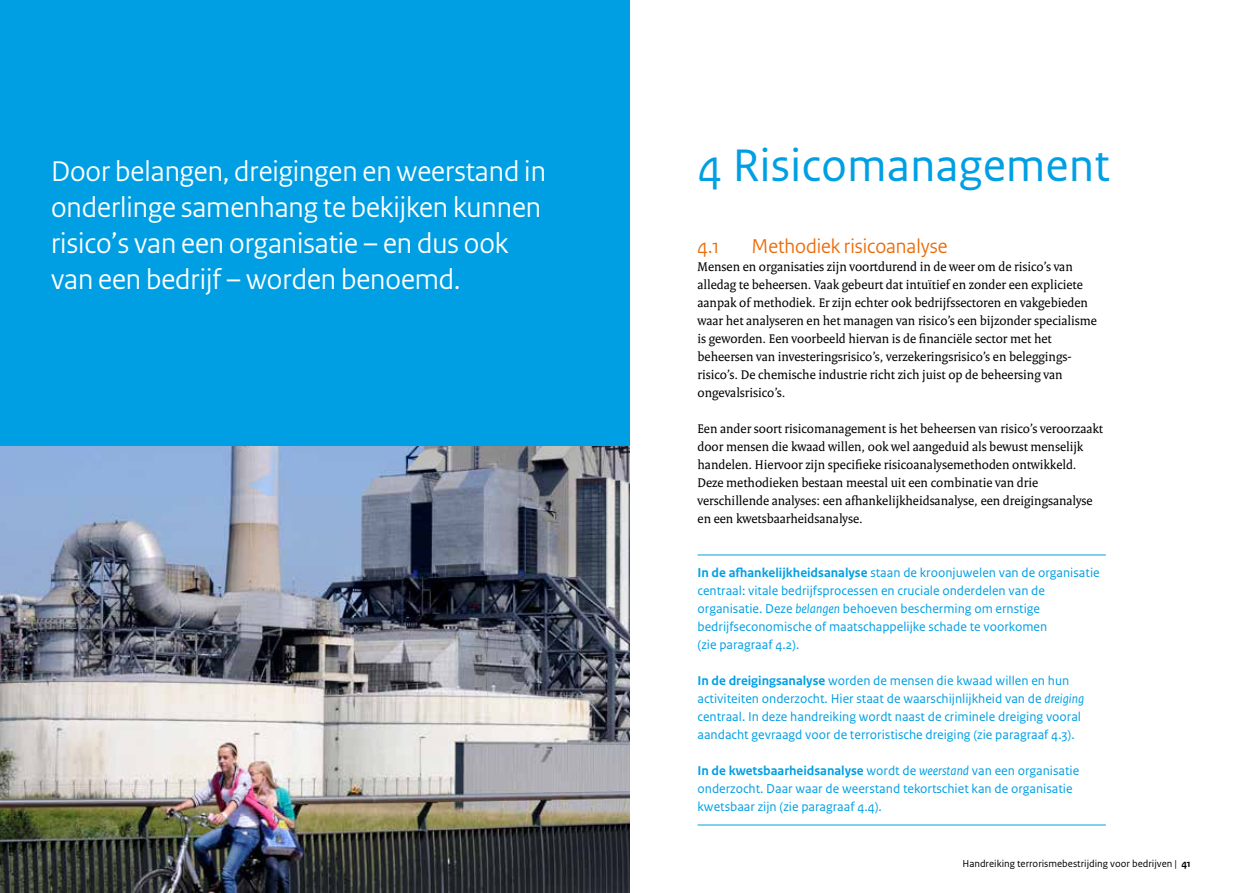
<style>
.page{position:relative;width:1259px;height:893px;background:#fff}
.page>*{position:absolute;margin:0;border:0;box-sizing:border-box;transform-origin:0 0}
.t1{font:48px "Rijksoverheid Sans Text";color:#009fe3}
.t2{font:30px/36px "Rijksoverheid Sans Heading";color:#fff}
.t3{font:21px "Rijksoverheid Sans Heading";color:#ed6b06}
.t4{font:13.5px/18px "Rijksoverheid Serif";color:#000}
.t5{font:13.5px/18px "Rijksoverheid Sans Text";color:#009fe3}
.t6{font:10.5px "Rijksoverheid Sans Text";color:#000}
.s1{font-weight:700}
.s2{font-style:italic}
</style>
<div class="page">
<div style="left:0;top:0;width:629px;height:446px;background:#009fe3"></div>
<hr style="left:697px;top:555px;width:409px;height:1px;background:#009fe3">
<hr style="left:697px;top:825px;width:409px;height:1px;background:#009fe3">
<img style="left:0;top:446px;width:629px;height:447px">
<h2 class="t2" style="left:51px;top:153px;width:496px">Door belangen, dreigingen en weerstand in onderlinge samenhang te bekijken kunnen risico’s van een organisatie – en dus ook van een bedrijf – worden benoemd.</h2>
<h1 class="t1" style="left:697px;top:137px;width:414px">4 Risicomanagement</h1>
<h3 class="t3" style="left:697px;top:234px;width:23px">4.1</h3>
<h3 class="t3" style="left:751px;top:234px;width:197px">Methodiek risicoanalyse</h3>
<p class="t4" style="left:697px;top:257px;width:401px">Mensen en organisaties zijn voortdurend in de weer om de risico’s van alledag te beheersen. Vaak gebeurt dat intuïtief en zonder een expliciete aanpak of methodiek. Er zijn echter ook bedrijfssectoren en vakgebieden waar het analyseren en het managen van risico’s een bijzonder specialisme is geworden. Een voorbeeld hiervan is de financiële sector met het beheersen van investeringsrisico’s, verzekeringsrisico’s en beleggings&shy;risico’s. De chemische industrie richt zich juist op de beheersing van ongevalsrisico’s.</p>
<p class="t4" style="left:697px;top:419px;width:407px">Een ander soort risicomanagement is het beheersen van risico’s veroorzaakt door mensen die kwaad willen, ook wel aangeduid als bewust menselijk handelen. Hiervoor zijn specifieke risicoanalysemethoden ontwikkeld.<br>Deze methodieken bestaan meestal uit een combinatie van drie verschillende analyses: een afhankelijkheidsanalyse, een dreigingsanalyse en een kwetsbaarheidsanalyse.</p>
<p class="t5" style="left:697px;top:563px;width:404px"><span class="s1">In de afhankelijkheidsanalyse</span> staan de kroonjuwelen van de organisatie centraal: vitale bedrijfsprocessen en cruciale onderdelen van de organisatie. Deze <span class="s2">belangen</span> behoeven bescherming om ernstige bedrijfseconomische of maatschappelijke schade te voorkomen<br>(zie paragraaf 4.2).</p>
<p class="t5" style="left:697px;top:671px;width:388px"><span class="s1">In de dreigingsanalyse</span> worden de mensen die kwaad willen en hun activiteiten onderzocht. Hier staat de waarschijnlijkheid van de <span class="s2">dreiging </span>centraal. In deze handreiking wordt naast de criminele dreiging vooral aandacht gevraagd voor de terroristische dreiging (zie paragraaf 4.3).</p>
<p class="t5" style="left:697px;top:761px;width:383px"><span class="s1">In de kwetsbaarheidsanalyse</span> wordt de <span class="s2">weerstand</span> van een organisatie onderzocht. Daar waar de weerstand tekortschiet kan de organisatie kwetsbaar zijn (zie paragraaf 4.4).</p>
<p class="t6" style="left:962px;top:858px;width:230px">Handreiking terrorismebestrijding voor bedrijven | <span class="s1">41</span></p>
</div>
